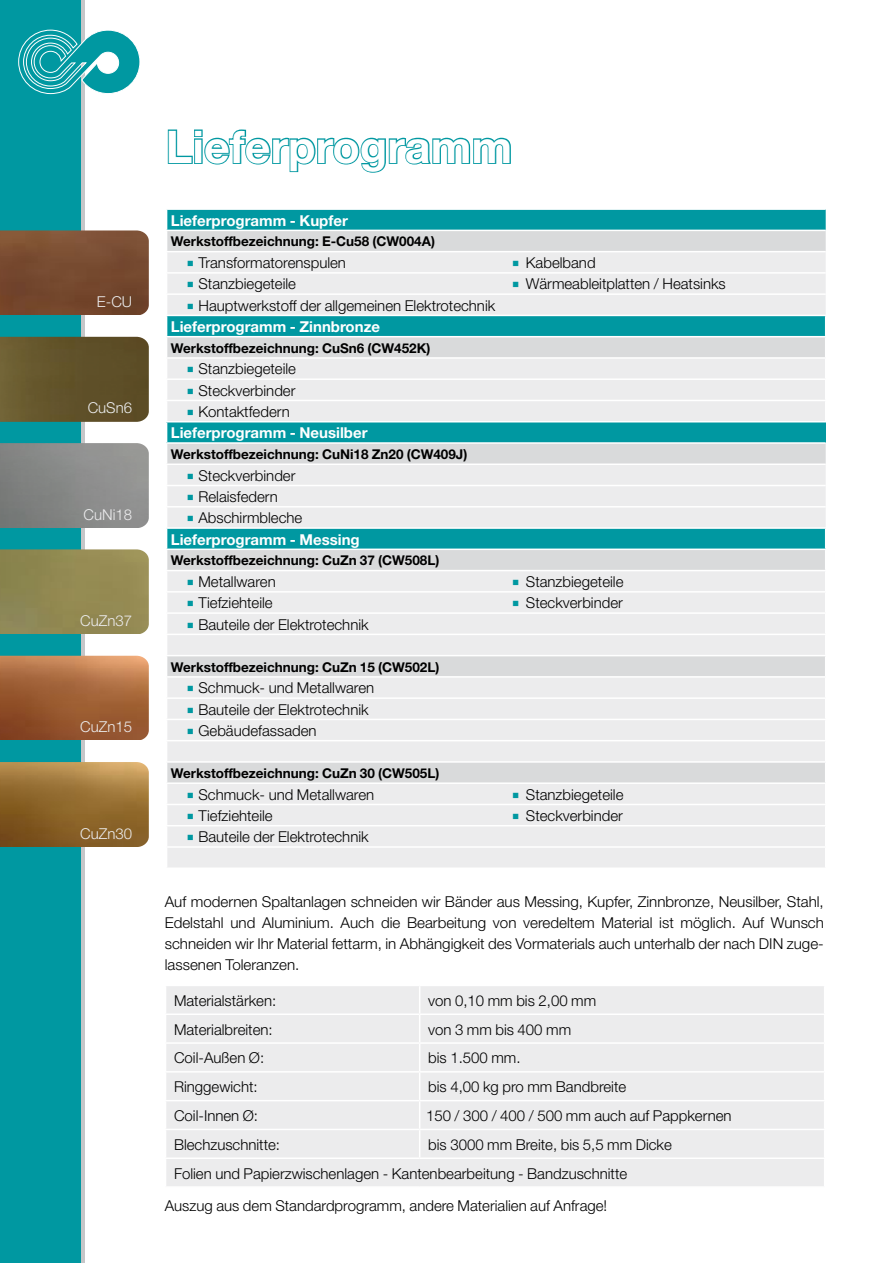
<style>
.page{position:relative;width:893px;height:1263px;background:#fff}
.page>*{position:absolute;margin:0;border:0;box-sizing:border-box;transform-origin:0 0}
.t1{font:700 45px "Helvetica Neue LT";color:#fff}
.t2{font:300 15px/21.3px "Helvetica Neue LT";color:#000}
.t3{font:700 15px "Helvetica Neue LT";color:#fff}
.t4{font:300 15px "Helvetica Neue LT";color:#ececed}
.t5{font:700 13.5px "Helvetica Neue LT";color:#000}
</style>
<div class="page">
<div style="left:0;top:0;width:85px;height:1263px;background:#c5c6c8"></div>
<div style="left:0;top:0;width:81px;height:1263px;background:#0098a1"></div>
<svg style="left:18px;top:29px;width:122px;height:65px"></svg>
<div style="left:166px;top:986px;width:658px;height:200px;background:#ececed"></div>
<hr style="left:165px;top:1013px;width:255px;height:2px;background:#fff">
<hr style="left:420px;top:1013px;width:405px;height:2px;background:#fff">
<hr style="left:165px;top:1042px;width:255px;height:2px;background:#fff">
<hr style="left:420px;top:1042px;width:405px;height:2px;background:#fff">
<hr style="left:165px;top:1071px;width:255px;height:1px;background:#fff">
<hr style="left:420px;top:1071px;width:405px;height:1px;background:#fff">
<hr style="left:165px;top:1100px;width:255px;height:1px;background:#fff">
<hr style="left:420px;top:1100px;width:405px;height:1px;background:#fff">
<hr style="left:165px;top:1129px;width:255px;height:1px;background:#fff">
<hr style="left:420px;top:1129px;width:405px;height:1px;background:#fff">
<svg style="left:419px;top:986px;width:1px;height:171px"></svg>
<hr style="left:165px;top:1157px;width:255px;height:2px;background:#fff">
<hr style="left:420px;top:1157px;width:405px;height:2px;background:#fff">
<svg style="left:167px;top:129px;width:344px;height:44px"></svg>
<div style="left:173px;top:210px;width:653px;height:20px;background:#0098a1"></div>
<div style="left:173px;top:231px;width:653px;height:20px;background:#d9dadb"></div>
<svg style="left:173px;top:252px;width:653px;height:615px;background:#d8e3e4"></svg>
<div style="left:167px;top:422px;width:659px;height:21px;background:#0098a1"></div>
<hr style="left:166px;top:315px;width:660px;height:1px;background:#fff">
<hr style="left:166px;top:336px;width:660px;height:1px;background:#fff">
<hr style="left:166px;top:357px;width:660px;height:2px;background:#fff">
<hr style="left:166px;top:378px;width:660px;height:2px;background:#fff">
<hr style="left:166px;top:400px;width:660px;height:1px;background:#fff">
<svg style="left:825px;top:316px;width:1px;height:105px"></svg>
<hr style="left:166px;top:527px;width:660px;height:2px;background:#fff">
<hr style="left:166px;top:549px;width:660px;height:1px;background:#fff">
<hr style="left:166px;top:570px;width:660px;height:1px;background:#fff">
<hr style="left:166px;top:591px;width:660px;height:2px;background:#fff">
<hr style="left:166px;top:612px;width:660px;height:2px;background:#fff">
<hr style="left:166px;top:634px;width:660px;height:1px;background:#fff">
<hr style="left:166px;top:655px;width:660px;height:1px;background:#fff">
<hr style="left:166px;top:676px;width:660px;height:2px;background:#fff">
<hr style="left:166px;top:697px;width:660px;height:2px;background:#fff">
<hr style="left:166px;top:719px;width:660px;height:1px;background:#fff">
<hr style="left:166px;top:740px;width:660px;height:1px;background:#fff">
<hr style="left:166px;top:761px;width:660px;height:2px;background:#fff">
<hr style="left:166px;top:782px;width:660px;height:2px;background:#fff">
<hr style="left:166px;top:804px;width:660px;height:1px;background:#fff">
<hr style="left:166px;top:825px;width:660px;height:1px;background:#fff">
<hr style="left:166px;top:846px;width:660px;height:2px;background:#fff">
<svg style="left:825px;top:529px;width:1px;height:338px"></svg>
<hr style="left:166px;top:272px;width:660px;height:2px;background:#fff">
<hr style="left:166px;top:293px;width:660px;height:2px;background:#fff">
<hr style="left:166px;top:421px;width:660px;height:1px;background:#fff">
<hr style="left:166px;top:442px;width:660px;height:2px;background:#fff">
<hr style="left:166px;top:463px;width:660px;height:2px;background:#fff">
<hr style="left:166px;top:485px;width:660px;height:1px;background:#fff">
<hr style="left:166px;top:506px;width:660px;height:1px;background:#fff">
<img style="left:0;top:230px;width:149px;height:85px">
<img style="left:0;top:337px;width:149px;height:85px">
<img style="left:0;top:443px;width:149px;height:84px">
<img style="left:0;top:549px;width:149px;height:85px">
<img style="left:0;top:656px;width:149px;height:84px">
<img style="left:0;top:762px;width:149px;height:84px">
<svg style="left:188px;top:261px;width:8px;height:5px"></svg>
<svg style="left:513px;top:261px;width:8px;height:5px"></svg>
<svg style="left:188px;top:282px;width:8px;height:5px"></svg>
<svg style="left:513px;top:282px;width:8px;height:5px"></svg>
<svg style="left:188px;top:303px;width:8px;height:6px"></svg>
<svg style="left:188px;top:367px;width:8px;height:5px"></svg>
<svg style="left:188px;top:388px;width:8px;height:6px"></svg>
<svg style="left:188px;top:410px;width:8px;height:5px"></svg>
<svg style="left:188px;top:473px;width:8px;height:6px"></svg>
<svg style="left:188px;top:495px;width:8px;height:5px"></svg>
<svg style="left:188px;top:516px;width:8px;height:5px"></svg>
<svg style="left:188px;top:580px;width:8px;height:5px"></svg>
<svg style="left:513px;top:580px;width:8px;height:5px"></svg>
<svg style="left:188px;top:601px;width:8px;height:5px"></svg>
<svg style="left:513px;top:601px;width:8px;height:5px"></svg>
<svg style="left:188px;top:622px;width:8px;height:6px"></svg>
<svg style="left:188px;top:686px;width:8px;height:5px"></svg>
<svg style="left:188px;top:707px;width:8px;height:6px"></svg>
<svg style="left:188px;top:729px;width:8px;height:5px"></svg>
<svg style="left:188px;top:792px;width:8px;height:6px"></svg>
<svg style="left:513px;top:792px;width:8px;height:6px"></svg>
<svg style="left:188px;top:814px;width:8px;height:5px"></svg>
<svg style="left:513px;top:814px;width:8px;height:5px"></svg>
<svg style="left:166px;top:210px;width:7px;height:657px"></svg>
<svg style="left:188px;top:835px;width:8px;height:5px"></svg>
<p class="t4" style="left:97px;top:292px;width:37px">E-CU</p>
<p class="t4" style="left:88px;top:399px;width:46px">CuSn6</p>
<p class="t4" style="left:84px;top:505px;width:50px">CuNi18</p>
<p class="t4" style="left:80px;top:611px;width:53px">CuZn37</p>
<p class="t4" style="left:80px;top:718px;width:53px">CuZn15</p>
<p class="t4" style="left:80px;top:824px;width:53px">CuZn30</p>
<h1 class="t1" style="left:166px;top:119px;width:348px">Lieferprogramm</h1>
<p class="t3" style="left:171px;top:211px;width:179px">Lieferprogramm - Kupfer</p>
<p class="t5" style="left:171px;top:233px;width:266px">Werkstoffbezeichnung: E-Cu58 (CW004A)</p>
<p class="t2" style="left:198px;top:252px;width:149px">Transformatorenspulen</p>
<p class="t2" style="left:526px;top:252px;width:71px">Kabelband</p>
<p class="t2" style="left:198px;top:273px;width:99px">Stanzbiegeteile</p>
<p class="t2" style="left:526px;top:273px;width:201px">Wärmeableitplatten / Heatsinks</p>
<p class="t2" style="left:198px;top:294px;width:298px">Hauptwerkstoff der allgemeinen Elektrotechnik</p>
<p class="t3" style="left:171px;top:317px;width:211px">Lieferprogramm - Zinnbronze</p>
<p class="t5" style="left:171px;top:339px;width:261px">Werkstoffbezeichnung: CuSn6 (CW452K)</p>
<p class="t2" style="left:198px;top:358px;width:99px;text-align:justify">Stanzbiegeteile Steckverbinder Kontaktfedern</p>
<p class="t3" style="left:171px;top:424px;width:198px">Lieferprogramm - Neusilber</p>
<p class="t5" style="left:171px;top:446px;width:298px">Werkstoffbezeichnung: CuNi18 Zn20 (CW409J)</p>
<p class="t2" style="left:198px;top:464px;width:105px">Steckverbinder<br>Relaisfedern<br>Abschirmbleche</p>
<p class="t3" style="left:171px;top:530px;width:190px">Lieferprogramm - Messing</p>
<p class="t5" style="left:171px;top:552px;width:270px">Werkstoffbezeichnung: CuZn 37 (CW508L)</p>
<p class="t2" style="left:198px;top:571px;width:79px">Metallwaren</p>
<p class="t2" style="left:526px;top:571px;width:99px">Stanzbiegeteile</p>
<p class="t2" style="left:198px;top:592px;width:76px">Tiefziehteile</p>
<p class="t2" style="left:526px;top:592px;width:98px">Steckverbinder</p>
<p class="t2" style="left:198px;top:613px;width:172px">Bauteile der Elektrotechnik</p>
<p class="t5" style="left:171px;top:658px;width:270px">Werkstoffbezeichnung: CuZn 15 (CW502L)</p>
<p class="t2" style="left:198px;top:677px;width:177px">Schmuck- und Metallwaren<br>Bauteile der Elektrotechnik<br>Gebäudefassaden</p>
<p class="t5" style="left:171px;top:765px;width:270px">Werkstoffbezeichnung: CuZn 30 (CW505L)</p>
<p class="t2" style="left:198px;top:783px;width:177px">Schmuck- und Metallwaren</p>
<p class="t2" style="left:526px;top:783px;width:99px">Stanzbiegeteile</p>
<p class="t2" style="left:198px;top:805px;width:76px">Tiefziehteile</p>
<p class="t2" style="left:526px;top:805px;width:98px">Steckverbinder</p>
<p class="t2" style="left:198px;top:826px;width:172px">Bauteile der Elektrotechnik</p>
<p class="t2" style="left:165px;top:890px;width:661px;text-align:justify">Auf modernen Spaltanlagen schneiden wir Bänder aus Messing, Kupfer, Zinnbronze, Neusilber, Stahl, Edelstahl und Aluminium. Auch die Bearbeitung von veredeltem Material ist möglich. Auf Wunsch schneiden wir Ihr Material fettarm, in Abhängigkeit des Vormaterials auch unterhalb der nach DIN zuge&shy;lassenen Toleranzen.</p>
<p class="t2" style="left:174px;top:989px;width:104px">Materialstärken:</p>
<p class="t2" style="left:428px;top:989px;width:169px">von 0,10 mm bis 2,00 mm</p>
<p class="t2" style="left:174px;top:1018px;width:100px">Materialbreiten:</p>
<p class="t2" style="left:428px;top:1018px;width:144px">von 3 mm bis 400 mm</p>
<p class="t2" style="left:174px;top:1047px;width:92px">Coil-Außen Ø:</p>
<p class="t2" style="left:428px;top:1047px;width:94px">bis 1.500 mm.</p>
<p class="t2" style="left:174px;top:1076px;width:85px">Ringgewicht:</p>
<p class="t2" style="left:428px;top:1076px;width:200px">bis 4,00 kg pro mm Bandbreite</p>
<p class="t2" style="left:174px;top:1105px;width:86px">Coil-Innen Ø:</p>
<p class="t2" style="left:426px;top:1105px;width:307px">150 / 300 / 400 / 500 mm auch auf Pappkernen</p>
<p class="t2" style="left:174px;top:1133px;width:108px">Blechzuschnitte:</p>
<p class="t2" style="left:174px;top:1130px;width:499px;line-height:28.8px;text-indent:254px">bis 3000 mm Breite, bis 5,5 mm Dicke<br>Folien und Papierzwischenlagen - Kantenbearbeitung - Bandzuschnitte</p>
<p class="t2" style="left:165px;top:1194px;width:444px">Auszug aus dem Standardprogramm, andere Materialien auf Anfrage!</p>
</div>
